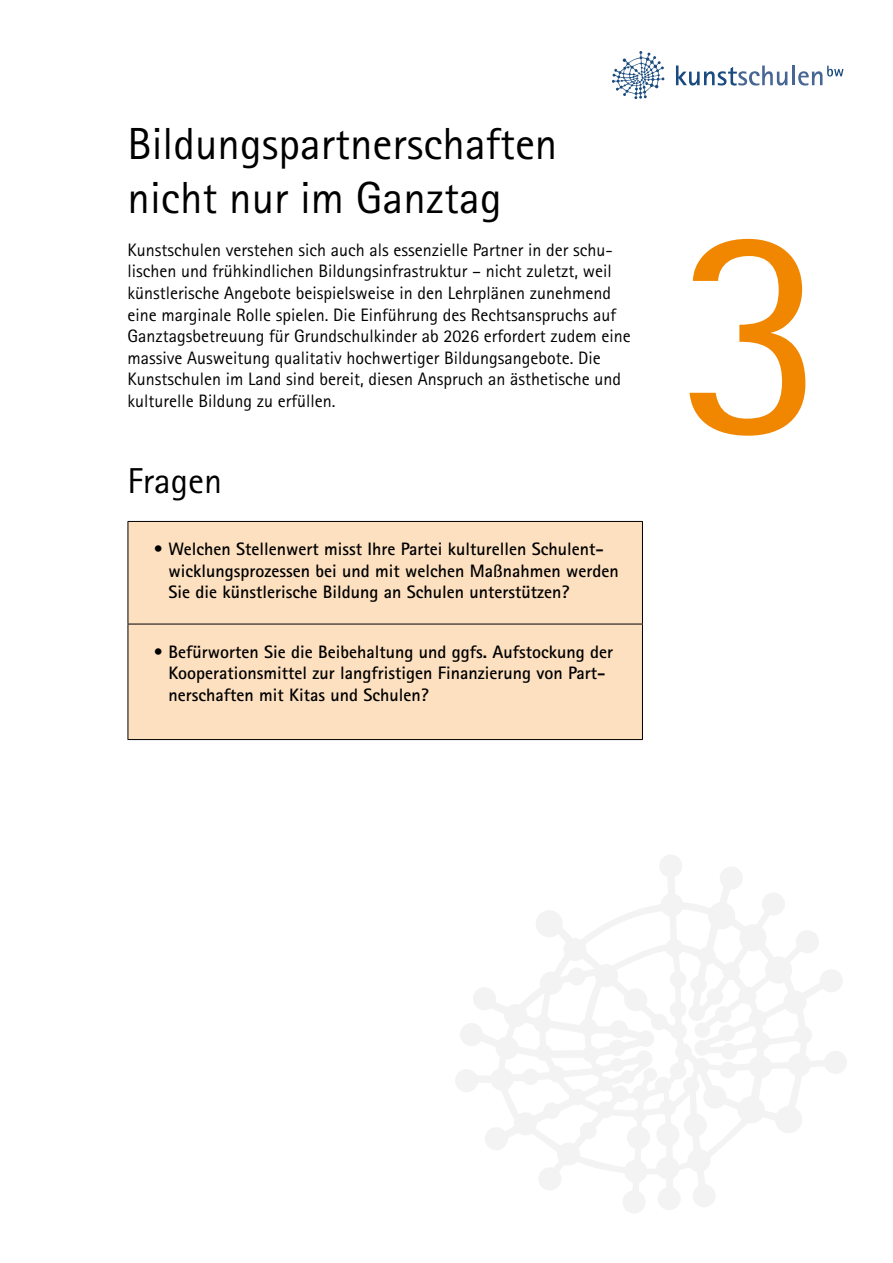
<style>
.page{position:relative;width:893px;height:1263px;background:#fff}
.page>*{position:absolute;margin:0;border:0;box-sizing:border-box;transform-origin:0 0}
.t1{font:300px "Rotis Sans Serif Std";color:#f18700}
.t2{font:45px/54px "Rotis Sans Serif Std";color:#000}
.t3{font:36px "Rotis Sans Serif Std";color:#000}
.t4{font:18px/21.6px "Rotis Sans Serif Std";color:#000}
.t5{font:700 18px/21.6px "Rotis Sans Serif Std";color:#000}
</style>
<div class="page">
<div style="left:129px;top:522px;width:513px;height:217px;background:#fde0c0"></div>
<hr style="left:128px;top:521px;width:515px;height:1px;background:#000">
<hr style="left:128px;top:522px;width:1px;height:102px;background:#000">
<hr style="left:642px;top:522px;width:1px;height:102px;background:#000">
<hr style="left:128px;top:624px;width:515px;height:1px;background:#000">
<hr style="left:128px;top:624px;width:1px;height:115px;background:#000">
<hr style="left:642px;top:624px;width:1px;height:115px;background:#000">
<hr style="left:128px;top:739px;width:515px;height:1px;background:#000">
<svg style="left:612px;top:51px;width:52px;height:48px"></svg>
<svg style="left:676px;top:66px;width:111px;height:20px"></svg>
<hr style="left:792px;top:66px;width:3px;height:19px;background:#486694">
<svg style="left:798px;top:66px;width:45px;height:20px"></svg>
<svg style="left:455px;top:855px;width:392px;height:358px"></svg>
<h2 class="t2" style="left:128px;top:116px;width:431px">Bildungspartnerschaften nicht nur im Ganztag</h2>
<p class="t4" style="left:128px;top:239px;width:505px">Kunstschulen verstehen sich auch als essenzielle Partner in der schu&shy;lischen und frühkindlichen Bildungsinfrastruktur – nicht zuletzt, weil künstlerische Angebote beispielsweise in den Lehrplänen zunehmend eine marginale Rolle spielen. Die Einführung des Rechtsanspruchs auf Ganztagsbetreuung für Grundschulkinder ab 2026 erfordert zudem eine massive Ausweitung qualitativ hochwertiger Bildungsangebote. Die Kunstschulen im Land sind bereit, diesen Anspruch an ästhetische und kulturelle Bildung zu erfüllen.</p>
<h3 class="t3" style="left:128px;top:460px;width:96px">Fragen</h3>
<p class="t5" style="left:168px;top:538px;width:452px;text-indent:-15px">• Welchen Stellenwert misst Ihre Partei kulturellen Schulent&shy;wicklungsprozessen bei und mit welchen Maßnahmen werden<br>Sie die künstlerische Bildung an Schulen unterstützen?</p>
<p class="t5" style="left:168px;top:640px;width:446px;text-indent:-15px">• Befürworten Sie die Beibehaltung und ggfs. Aufstockung der<br>Kooperationsmittel zur langfristigen Finanzierung von Part&shy;nerschaften mit Kitas und Schulen?</p>
<h1 class="t1" style="left:677px;top:154px;width:151px">3</h1>
</div>
